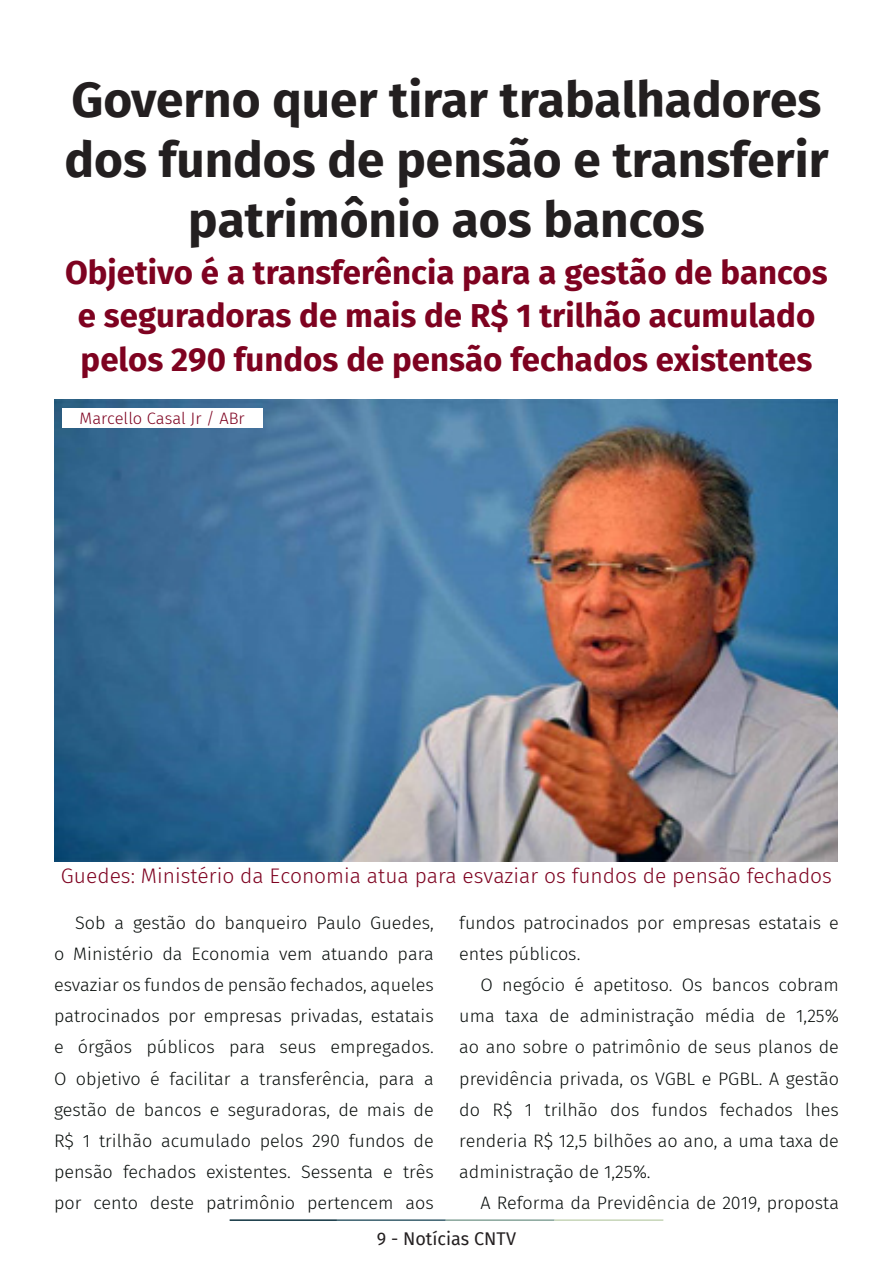
<style>
.page{position:relative;width:893px;height:1263px;background:#fff}
.page>*{position:absolute;margin:0;border:0;box-sizing:border-box;transform-origin:0 0}
.t1{font:700 49.5px/60px "Fira Sans";color:#231f20;text-align:center}
.t2{font:700 33px/43.5px "Fira Sans";color:#7e0220;text-align:center}
.t3{font:300 21px "Fira Sans";color:#7e0220}
.t4{font:300 18px/31px "Fira Sans";color:#080d0b;text-align:justify}
.t5{font:18px "Fira Sans";color:#231f20}
.t6{font:300 16.5px "Fira Sans";color:#7e0220}
</style>
<div class="page">
<hr style="left:230px;top:1219px;width:107px;height:2px;background:#0e323f">
<hr style="left:337px;top:1219px;width:109px;height:2px;background:#3a5f6d">
<hr style="left:446px;top:1219px;width:109px;height:2px;background:#87a59a">
<hr style="left:555px;top:1219px;width:108px;height:2px;background:#c6d5b7">
<img style="left:54px;top:400px;width:783px;height:461px">
<div style="left:62px;top:408px;width:201px;height:19px;background:#fff"></div>
<p class="t1" style="left:64px;top:66px;width:765px">Governo quer tirar trabalhadores dos fundos de pensão e transferir patrimônio aos bancos</p>
<p class="t2" style="left:65px;top:248px;width:764px">Objetivo é a transferência para a gestão de bancos e seguradoras de mais de R$ 1 trilhão acumulado pelos 290 fundos de pensão fechados existentes</p>
<p class="t6" style="left:80px;top:406px;width:167px">Marcello Casal Jr / ABr</p>
<p class="t3" style="left:61px;top:861px;width:773px">Guedes: Ministério da Economia atua para esvaziar os fundos de pensão fechados</p>
<p class="t4" style="left:54px;top:907px;width:381px;text-indent:21px">Sob a gestão do banqueiro Paulo Guedes, o Ministério da Economia vem atuando para esvaziar os fundos de pensão fechados, aqueles patrocinados por empresas privadas, estatais e órgãos públicos para seus empregados.<br>O objetivo é facilitar a transferência, para a gestão de bancos e seguradoras, de mais de R$ 1 trilhão acumulado pelos 290 fundos de pensão fechados existentes. Sessenta e três por cento deste patrimônio pertencem aos</p>
<p class="t4" style="left:459px;top:907px;width:381px">fundos patrocinados por empresas estatais e entes públicos.</p>
<p class="t4" style="left:459px;top:969px;width:381px;text-indent:21px">O negócio é apetitoso. Os bancos cobram uma taxa de administração média de 1,25% ao ano sobre o patrimônio de seus planos de previdência privada, os VGBL e PGBL. A gestão do R$ 1 trilhão dos fundos fechados lhes renderia R$ 12,5 bilhões ao ano, a uma taxa de administração de 1,25%.</p>
<p class="t4" style="left:480px;top:1187px;width:360px">A Reforma da Previdência de 2019, proposta</p>
<p class="t5" style="left:377px;top:1225px;width:141px">9 - Notícias CNTV</p>
</div>
